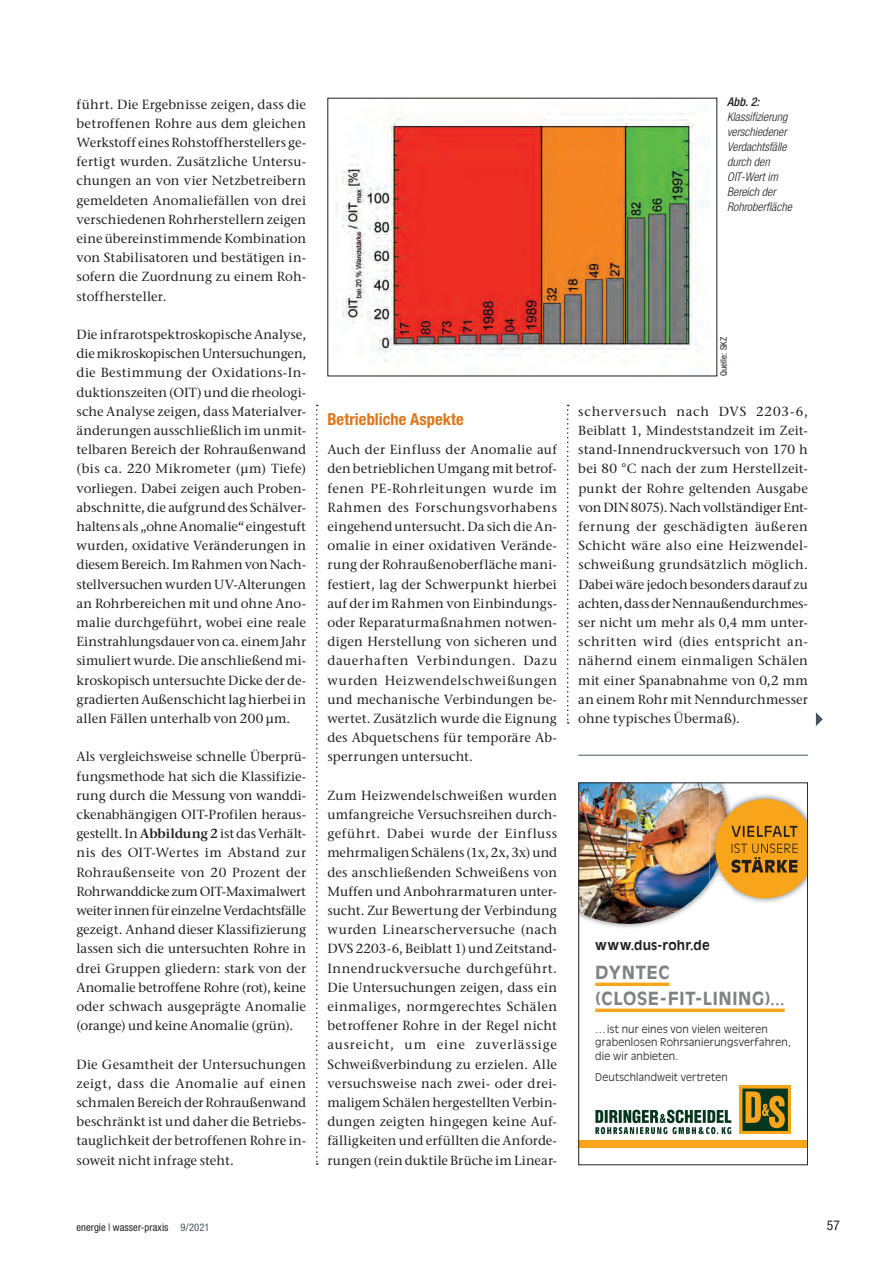
<style>
.page{position:relative;width:893px;height:1263px;background:#fff}
.page>*{position:absolute;margin:0;border:0;box-sizing:border-box;transform-origin:0 0}
.t1{font:700 17.85px/26px "Antique Olive Std";letter-spacing:.035em;color:#808285}
.t2{font:700 condensed 16.5px "Helvetica Neue LT Std";letter-spacing:.005em;color:#de761b}
.t3{font:condensed 13.5px "Helvetica Neue LT Std";color:#231f20}
.t4{font:500 13.2px/19.2px "Stone Serif ITC Pro";letter-spacing:.01em;color:#231f20;text-align:justify}
.t5{font:700 12.75px "Antique Olive Std";letter-spacing:.015em;color:#231f20}
.t6{font:italic 300 condensed 12px/15px "Helvetica Neue LT Std";letter-spacing:.005em;color:#231f20}
.t7{font:italic 500 condensed 12px "Helvetica Neue LT Std";color:#231f20}
.t8{font:300 10.5px/13.5px "Antique Olive Std";letter-spacing:.02em;color:#231f20}
.t9{font:condensed 10.5px "Helvetica Neue LT Std";letter-spacing:.01em;color:#231f20}
.t10{font:condensed 9px "Helvetica Neue LT Std";letter-spacing:.015em;color:#231f20}
.s1{font-weight:600}
.s2{font-size:16.2px}
.s3{color:#45555d}
</style>
<div class="page">
<svg style="left:316px;top:405px;width:2px;height:760px"></svg>
<svg style="left:567px;top:405px;width:2px;height:319px"></svg>
<img style="left:336px;top:113px;width:374px;height:249px">
<svg style="left:816px;top:712px;width:7px;height:14px"></svg>
<hr style="left:578px;top:755px;width:230px;height:1px;background:#45555d">
<div style="left:578px;top:1140px;width:230px;height:8px;background:#f9a51b"></div>
<div style="left:739px;top:1085px;width:52px;height:49px;background:#f9a51b"></div>
<svg style="left:742px;top:1088px;width:46px;height:43px"></svg>
<svg style="left:595px;top:1110px;width:136px;height:24px"></svg>
<img style="left:580px;top:784px;width:226px;height:140px">
<svg style="left:595px;top:982px;width:75px;height:4px"></svg>
<svg style="left:595px;top:1008px;width:190px;height:4px"></svg>
<div style="left:578px;top:782px;width:230px;height:383px;border:1px solid #231f20"></div>
<p class="t4" style="left:77px;top:94px;width:231px">führt. Die Ergebnisse zeigen, dass die betroffenen Rohre aus dem gleichen Werkstoff eines Rohstoffherstellers ge&shy;fertigt wurden. Zusätzliche Untersu&shy;chungen an von vier Netzbetreibern gemeldeten Anomaliefällen von drei verschiedenen Rohrherstellern zeigen eine übereinstimmende Kombination von Stabilisatoren und bestätigen in&shy;sofern die Zuordnung zu einem Roh&shy;stoffhersteller.</p>
<p class="t4" style="left:77px;top:325px;width:231px">Die infrarotspektroskopische Analyse, die mikroskopischen Untersuchungen, die Bestimmung der Oxidations-In&shy;duktionszeiten (OIT) und die rheologi&shy;sche Analyse zeigen, dass Materialver&shy;änderungen ausschließlich im unmit&shy;telbaren Bereich der Rohraußenwand (bis ca. 220 Mikrometer (µm) Tiefe) vorliegen. Dabei zeigen auch Proben&shy;abschnitte, die aufgrund des Schälver&shy;haltens als „ohne Anomalie“ eingestuft wurden, oxidative Veränderungen in diesem Bereich. Im Rahmen von Nach&shy;stellversuchen wurden UV-Alterungen an Rohrbereichen mit und ohne Ano&shy;malie durchgeführt, wobei eine reale Einstrahlungsdauer von ca. einem Jahr simuliert wurde. Die anschließend mi&shy;kroskopisch untersuchte Dicke der de&shy;gradierten Außenschicht lag hierbei in allen Fällen unterhalb von 200 µm.</p>
<p class="t4" style="left:77px;top:747px;width:231px">Als vergleichsweise schnelle Überprü&shy;fungsmethode hat sich die Klassifizie&shy;rung durch die Messung von wanddi&shy;ckenabhängigen OIT-Profilen heraus&shy;gestellt. In <span class="s1">Abbildung 2</span> ist das Verhält&shy;nis des OIT-Wertes im Abstand zur Rohraußenseite von 20 Prozent der Rohrwanddicke zum OIT-Maximalwert weiter innen für einzelne Verdachtsfälle gezeigt. Anhand dieser Klassifizierung lassen sich die untersuchten Rohre in drei Gruppen gliedern: stark von der Anomalie betroffene Rohre (rot), keine oder schwach ausgeprägte Anomalie (orange) und keine Anomalie (grün).</p>
<p class="t4" style="left:77px;top:1054px;width:231px">Die Gesamtheit der Untersuchungen zeigt, dass die Anomalie auf einen schmalen Bereich der Rohraußenwand beschränkt ist und daher die Betriebs&shy;tauglichkeit der betroffenen Rohre in&shy;soweit nicht infrage steht.</p>
<p class="t7" style="left:727px;top:95px;width:34px">Abb. 2:</p>
<p class="t6" style="left:727px;top:110px;width:66px">Klassifizierung verschiedener<br>Verdachtsfälle durch den<br>OIT-Wert im<br>Bereich der<br>Rohroberfläche</p>
<p class="t2" style="left:327px;top:410px;width:138px">Betriebliche Aspekte</p>
<p class="t4" style="left:327px;top:440px;width:231px">Auch der Einfluss der Anomalie auf den betrieblichen Umgang mit betrof&shy;fenen PE-Rohrleitungen wurde im Rahmen des Forschungsvorhabens eingehend untersucht. Da sich die An&shy;omalie in einer oxidativen Verände&shy;rung der Rohraußenoberfläche mani&shy;festiert, lag der Schwerpunkt hierbei auf der im Rahmen von Einbindungs&shy;oder Reparaturmaßnahmen notwen&shy;digen Herstellung von sicheren und dauerhaften Verbindungen. Dazu wurden Heizwendelschweißungen und mechanische Verbindungen be&shy;wertet. Zusätzlich wurde die Eignung des Abquetschens für temporäre Ab&shy;sperrungen untersucht.</p>
<p class="t4" style="left:327px;top:786px;width:231px">Zum Heizwendelschweißen wurden umfangreiche Versuchsreihen durch&shy;geführt. Dabei wurde der Einfluss mehrmaligen Schälens (1x, 2x, 3x) und des anschließenden Schweißens von Muffen und Anbohrarmaturen unter&shy;sucht. Zur Bewertung der Verbindung wurden Linearscherversuche (nach DVS 2203-6, Beiblatt 1) und Zeitstand-Innendruckversuche durchgeführt.<br>Die Untersuchungen zeigen, dass ein einmaliges, normgerechtes Schälen betroffener Rohre in der Regel nicht ausreicht, um eine zuverlässige Schweißverbindung zu erzielen. Alle versuchsweise nach zwei- oder drei&shy;maligem Schälen hergestellten Verbin&shy;dungen zeigten hingegen keine Auf&shy;fälligkeiten und erfüllten die Anforde&shy;rungen (rein duktile Brüche im Linear-</p>
<p class="t10" style="left:718px;top:376px;width:41px;rotate:-90deg">Quelle: SKZ</p>
<p class="t4" style="left:578px;top:402px;width:231px">scherversuch nach DVS 2203-6, Beiblatt 1, Mindeststandzeit im Zeit&shy;stand-Innendruckversuch von 170 h bei 80 °C nach der zum Herstellzeit&shy;punkt der Rohre geltenden Ausgabe von DIN 8075). Nach vollständiger Ent&shy;fernung der geschädigten äußeren Schicht wäre also eine Heizwendel&shy;schweißung grundsätzlich möglich.<br>Dabei wäre jedoch besonders darauf zu achten, dass der Nennaußendurchmes&shy;ser nicht um mehr als 0,4 mm unter&shy;schritten wird (dies entspricht an&shy;nähernd einem einmaligen Schälen mit einer Spanabnahme von 0,2 mm an einem Rohr mit Nenndurchmesser ohne typisches Übermaß).</p>
<p class="t5" style="left:595px;top:937px;width:116px">www.dus-rohr.de</p>
<h1 class="t1" style="left:595px;top:959px;width:191px">DYNTEC (CLOSE-FIT-LINING)<span class="s2">…</span></h1>
<p class="t8" style="left:595px;top:1022px;width:197px">… ist nur eines von vielen weiteren grabenlosen Rohrsanierungsverfahren, die wir anbieten.</p>
<p class="t8" style="left:595px;top:1070px;width:134px">Deutschlandweit vertreten</p>
<p class="t9" style="left:77px;top:1221px;width:135px">energie | wasser-praxis <span class="s3">9/2021</span></p>
<p class="t3" style="left:827px;top:1218px;width:14px">57</p>
</div>
